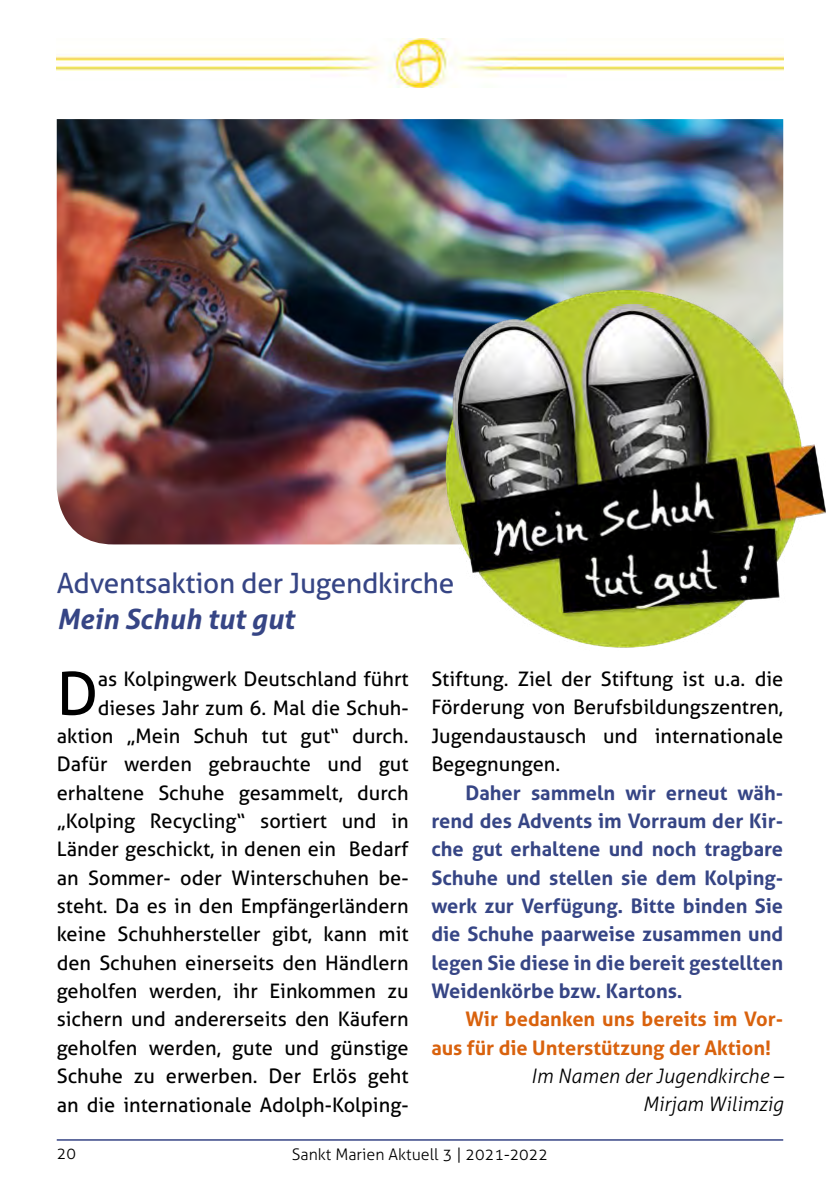
<style>
.page{position:relative;width:840px;height:1191px;background:#fff}
.page>*{position:absolute;margin:0;border:0;box-sizing:border-box;transform-origin:0 0}
.t1{font:59.4px "Aller";color:#000}
.t2{font:28px "Aller";letter-spacing:-.01em;color:#364585}
.t3{font:italic 700 28px "Aller";color:#364585}
.t4{font:20px/28.4px "Aller";color:#000;text-align:right}
.t5{font:700 20px/28.4px "Aller";color:#364585;text-align:justify}
.t6{font:700 20px/28.4px "Aller";color:#d9620d}
.t7{font:italic 300 20px/28.4px "Aller";color:#000;text-align:right}
.t8{font:300 16px "Aller";color:#000}
</style>
<div class="page">
<hr style="left:57px;top:1139px;width:725px;height:1px;background:#364585">
<img style="left:57px;top:39px;width:725px;height:48px">
<img style="left:57px;top:119px;width:725px;height:425px">
<img style="left:433px;top:275px;width:393px;height:373px">
<h2 class="t2" style="left:57px;top:566px;width:399px">Adventsaktion der Jugendkirche</h2>
<h2 class="t3" style="left:57px;top:602px;width:239px">Mein Schuh tut gut</h2>
<h1 class="t1" style="left:57px;top:657px;width:43px">D</h1>
<p class="t4" style="left:57px;top:665px;width:353px">as Kolpingwerk Deutschland führt dieses Jahr zum 6. Mal die Schuh&shy;aktion „Mein Schuh tut gut“ durch.<br>Dafür werden gebrauchte und gut erhaltene Schuhe gesammelt, durch „Kolping Recycling“ sortiert und in Länder geschickt, in denen ein Bedarf an Sommer- oder Winterschuhen be&shy;steht. Da es in den Empfängerländern keine Schuhhersteller gibt, kann mit den Schuhen einerseits den Händlern geholfen werden, ihr Einkommen zu sichern und andererseits den Käufern geholfen werden, gute und günstige Schuhe zu erwerben. Der Erlös geht an die internationale Adolph-Kolping-</p>
<p class="t4" style="left:431px;top:665px;width:353px;text-align:justify">Stiftung. Ziel der Stiftung ist u.a. die Förderung von Berufsbildungszentren, Jugendaustausch und internationale Begegnungen.</p>
<p class="t5" style="left:431px;top:778px;width:353px;text-indent:34px">Daher sammeln wir erneut wäh&shy;rend des Advents im Vorraum der Kir&shy;che gut erhaltene und noch tragbare Schuhe und stellen sie dem Kolping&shy;werk zur Verfügung. Bitte binden Sie die Schuhe paarweise zusammen und legen Sie diese in die bereit gestellten Weidenkörbe bzw. Kartons.</p>
<p class="t6" style="left:431px;top:1005px;width:353px;text-indent:34px">Wir bedanken uns bereits im Vor&shy;aus für die Unterstützung der Aktion!</p>
<p class="t7" style="left:530px;top:1061px;width:254px">Im Namen der Jugendkirche –<br>Mirjam Wilimzig</p>
<p class="t8" style="left:57px;top:1144px;width:21px">20</p>
<p class="t8" style="left:292px;top:1145px;width:258px">Sankt Marien Aktuell 3 | 2021-2022</p>
</div>
